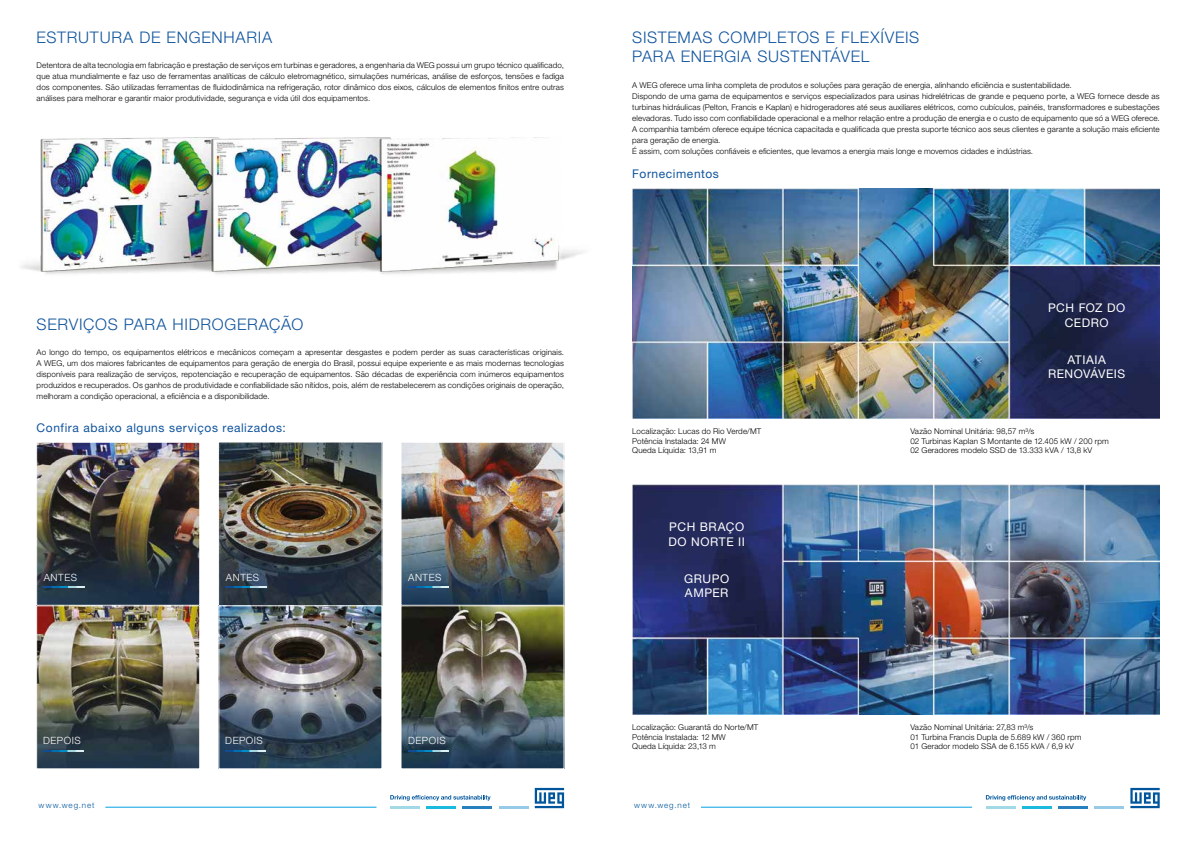
<style>
.page{position:relative;width:1191px;height:842px;background:#fff}
.page>*{position:absolute;margin:0;border:0;box-sizing:border-box;transform-origin:0 0}
.t1{font:300 16px/19.2px "Helvetica Neue LT Pro";letter-spacing:.045em;color:#10549d}
.t2{font:12px/14.4px "Helvetica Neue LT Pro";letter-spacing:.045em;color:#fff;text-align:center}
.t3{font:12px "Helvetica Neue LT Pro";letter-spacing:.045em;color:#10549d}
.t4{font:300 10px "Helvetica Neue LT Pro";letter-spacing:.055em;color:#fff}
.t5{font:300 8px/11px "Helvetica Neue LT Pro";letter-spacing:.015em;color:#000}
.t6{font:300 8px "Helvetica Neue LT Pro";letter-spacing:.12em;color:#00569d}
</style>
<div class="page">
<img style="left:21px;top:137px;width:562px;height:138px">
<svg style="left:535px;top:788px;width:29px;height:20px"></svg>
<hr style="left:390px;top:806px;width:30px;height:2px;background:#a3d8e7">
<hr style="left:426px;top:806px;width:30px;height:2px;background:#1dbadf">
<hr style="left:462px;top:806px;width:30px;height:2px;background:#2881be">
<hr style="left:499px;top:806px;width:29px;height:2px;background:#96cae6">
<svg style="left:390px;top:795px;width:100px;height:6px"></svg>
<hr style="left:105px;top:807px;width:271px;height:1px;background:#009fe3">
<img style="left:38px;top:444px;width:160px;height:159px">
<div style="left:36px;top:442px;width:164px;height:163px;border:1px solid #fff"></div>
<img style="left:38px;top:607px;width:160px;height:160px">
<div style="left:36px;top:605px;width:164px;height:164px;border:1px solid #fff"></div>
<img style="left:220px;top:444px;width:160px;height:160px">
<img style="left:220px;top:607px;width:160px;height:160px">
<div style="left:218px;top:605px;width:164px;height:164px;border:1px solid #fff"></div>
<img style="left:403px;top:444px;width:159px;height:159px">
<div style="left:401px;top:442px;width:163px;height:163px;border:1px solid #fff"></div>
<img style="left:403px;top:607px;width:159px;height:160px">
<img style="left:44px;top:587px;width:40px;height:1px">
<img style="left:226px;top:587px;width:40px;height:1px">
<img style="left:408px;top:587px;width:41px;height:1px">
<img style="left:408px;top:750px;width:41px;height:1px">
<img style="left:225px;top:750px;width:41px;height:1px">
<img style="left:43px;top:750px;width:41px;height:1px">
<svg style="left:1130px;top:788px;width:29px;height:20px"></svg>
<hr style="left:986px;top:806px;width:29px;height:2px;background:#a3d8e7">
<hr style="left:1022px;top:806px;width:29px;height:2px;background:#1dbadf">
<hr style="left:1058px;top:806px;width:29px;height:2px;background:#2881be">
<hr style="left:1094px;top:806px;width:30px;height:2px;background:#96cae6">
<svg style="left:986px;top:795px;width:100px;height:6px"></svg>
<hr style="left:701px;top:807px;width:271px;height:1px;background:#009fe3">
<img style="left:632px;top:189px;width:528px;height:230px">
<img style="left:632px;top:484px;width:528px;height:230px">
<h1 class="t1" style="left:37px;top:27px;width:237px">ESTRUTURA DE ENGENHARIA</h1>
<p class="t5" style="left:37px;top:59px;width:529px;text-align:justify">Detentora de alta tecnologia em fabricação e prestação de serviços em turbinas e geradores, a engenharia da WEG possui um grupo técnico qualificado, que atua mundialmente e faz uso de ferramentas analíticas de cálculo eletromagnético, simulações numéricas, análise de esforços, tensões e fadiga dos componentes. São utilizadas ferramentas de fluidodinâmica na refrigeração, rotor dinâmico dos eixos, cálculos de elementos finitos entre outras análises para melhorar e garantir maior produtividade, segurança e vida útil dos equipamentos.</p>
<h1 class="t1" style="left:37px;top:314px;width:268px">SERVIÇOS PARA HIDROGERAÇÃO</h1>
<p class="t5" style="left:37px;top:346px;width:529px;text-align:justify">Ao longo do tempo, os equipamentos elétricos e mecânicos começam a apresentar desgastes e podem perder as suas características originais.<br>A WEG, um dos maiores fabricantes de equipamentos para geração de energia do Brasil, possui equipe experiente e as mais modernas tecnologias disponíveis para realização de serviços, repotenciação e recuperação de equipamentos. São décadas de experiência com inúmeros equipamentos produzidos e recuperados. Os ganhos de produtividade e confiabilidade são nítidos, pois, além de restabelecerem as condições originais de operação, melhoram a condição operacional, a eficiência e a disponibilidade.</p>
<h2 class="t3" style="left:37px;top:420px;width:250px">Confira abaixo alguns serviços realizados:</h2>
<p class="t4" style="left:44px;top:571px;width:35px">ANTES</p>
<p class="t4" style="left:226px;top:571px;width:35px">ANTES</p>
<p class="t4" style="left:408px;top:571px;width:35px">ANTES</p>
<p class="t4" style="left:43px;top:734px;width:39px">DEPOIS</p>
<p class="t6" style="left:39px;top:800px;width:57px">www.weg.net</p>
<p class="t4" style="left:225px;top:734px;width:39px">DEPOIS</p>
<p class="t4" style="left:408px;top:734px;width:39px">DEPOIS</p>
<h1 class="t1" style="left:632px;top:27px;width:289px">SISTEMAS COMPLETOS E FLEXÍVEIS<br>PARA ENERGIA SUSTENTÁVEL</h1>
<p class="t5" style="left:632px;top:79px;width:529px">A WEG oferece uma linha completa de produtos e soluções para geração de energia, alinhando eficiência e sustentabilidade.<br>Dispondo de uma gama de equipamentos e serviços especializados para usinas hidrelétricas de grande e pequeno porte, a WEG fornece desde as turbinas hidráulicas (Pelton, Francis e Kaplan) e hidrogeradores até seus auxiliares elétricos, como cubículos, painéis, transformadores e subestações elevadoras. Tudo isso com confiabilidade operacional e a melhor relação entre a produção de energia e o custo de equipamento que só a WEG oferece.<br>A companhia também oferece equipe técnica capacitada e qualificada que presta suporte técnico aos seus clientes e garante a solução mais eficiente para geração de energia.<br>É assim, com soluções confiáveis e eficientes, que levamos a energia mais longe e movemos cidades e indústrias.</p>
<h2 class="t3" style="left:632px;top:166px;width:88px">Fornecimentos</h2>
<p class="t5" style="left:632px;top:426px;width:130px;line-height:9.6px">Localização: Lucas do Rio Verde/MT<br>Potência Instalada: 24 MW<br>Queda Líquida: 13,91 m</p>
<h2 class="t2" style="left:668px;top:520px;width:78px;text-align:left">PCH BRAÇO<br>DO NORTE II</h2>
<h2 class="t2" style="left:684px;top:571px;width:47px;text-align:left">GRUPO<br>AMPER</h2>
<p class="t5" style="left:632px;top:722px;width:128px;line-height:9.6px">Localização: Guarantã do Norte/MT<br>Potência Instalada: 12 MW<br>Queda Líquida: 23,13 m</p>
<p class="t6" style="left:634px;top:800px;width:57px">www.weg.net</p>
<h2 class="t2" style="left:1048px;top:301px;width:79px">PCH FOZ DO<br>CEDRO</h2>
<h2 class="t2" style="left:1048px;top:352px;width:79px">ATIAIA<br>RENOVÁVEIS</h2>
<p class="t5" style="left:910px;top:426px;width:200px;line-height:9.6px">Vazão Nominal Unitária: 98,57 m³/s<br>02 Turbinas Kaplan S Montante de 12.405 kW / 200 rpm<br>02 Geradores modelo SSD de 13.333 kVA / 13,8 kV</p>
<p class="t5" style="left:910px;top:722px;width:173px;line-height:9.6px">Vazão Nominal Unitária: 27,83 m³/s<br>01 Turbina Francis Dupla de 5.689 kW / 360 rpm<br>01 Gerador modelo SSA de 6.155 kVA / 6,9 kV</p>
</div>
